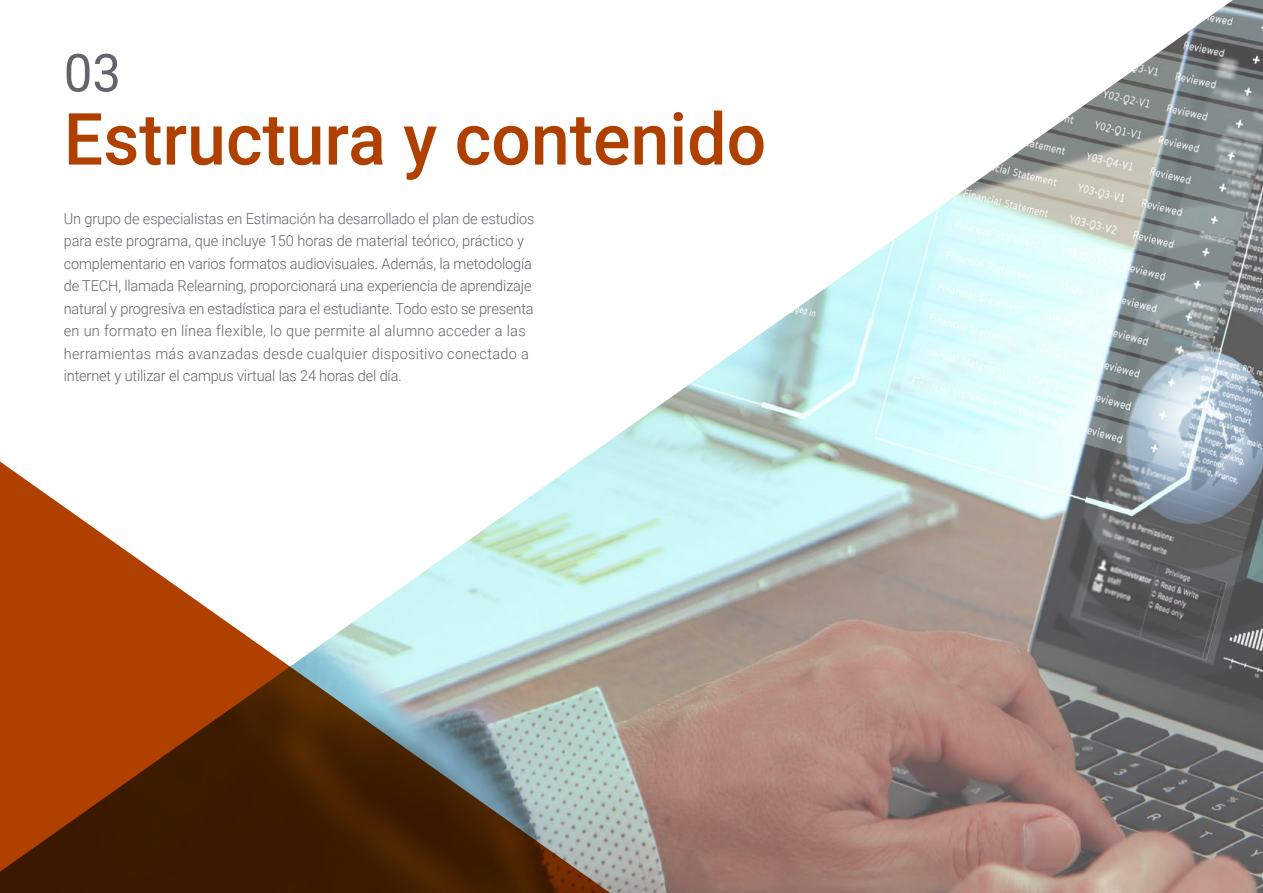
<style>
.page{position:relative;width:1263px;height:893px;background:#fff}
.page>*{position:absolute;margin:0;border:0;box-sizing:border-box;transform-origin:0 0}
.t1{font:500 72px "Roboto";color:#af4000}
.t2{font:52.5px "Roboto";color:#61646a}
.t3{font:300 15px/22.5px "Roboto";letter-spacing:-.01em;color:#61646a}
</style>
<div class="page">
<img style="left:602px;top:0;width:661px;height:893px">
<svg style="left:0;top:446px;width:640px;height:447px"></svg>
<h2 class="t2" style="left:64px;top:36px;width:59px">03</h2>
<h1 class="t1" style="left:64px;top:89px;width:704px">Estructura y contenido</h1>
<p class="t3" style="left:64px;top:207px;width:472px">Un grupo de especialistas en Estimación ha desarrollado el plan de estudios para este programa, que incluye 150 horas de material teórico, práctico y complementario en varios formatos audiovisuales. Además, la metodología de TECH, llamada Relearning, proporcionará una experiencia de aprendizaje natural y progresiva en estadística para el estudiante. Todo esto se presenta en un formato en línea flexible, lo que permite al alumno acceder a las herramientas más avanzadas desde cualquier dispositivo conectado a internet y utilizar el campus virtual las 24 horas del día.</p>
</div>
